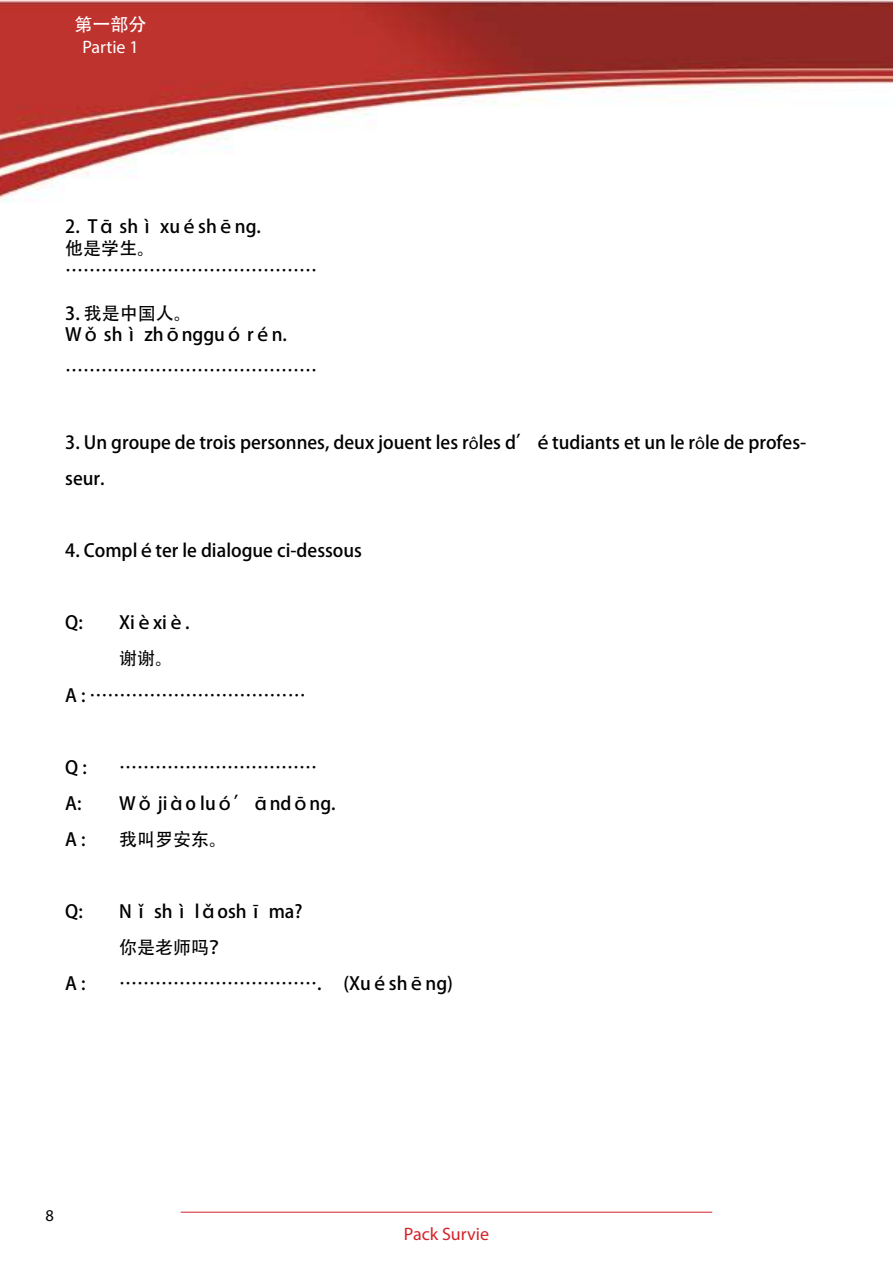
<style>
.page{position:relative;width:893px;height:1263px;background:#fff}
.page>*{position:absolute;margin:0;border:0;box-sizing:border-box;transform-origin:0 0}
.t1{font:18px/21.6px "Adobe Heiti Std";color:#000}
.t2{font:18px "Myriad Pro";color:#d2232a}
.t3{font:18px "Myriad Pro";color:#fff}
.t4{font:18px "Adobe Heiti Std";color:#fff}
.t5{font:16.5px "Myriad Pro";color:#000}
.s1{font-family:"Myriad Pro"}
</style>
<div class="page">
<img style="left:0;top:0;width:893px;height:202px">
<hr style="left:181px;top:1212px;width:531px;height:1px;background:#d2232a">
<p class="t4" style="left:75px;top:14px;width:73px">第一部分</p>
<p class="t3" style="left:82px;top:36px;width:58px">Partie 1</p>
<p class="t1" style="left:65px;top:216px;width:253px">2. Tā shì xuéshēng.<br>他是学生。……………………………………</p>
<p class="t1" style="left:65px;top:303px;width:223px">3. 我是中国人。<br>Wǒ shì zhōngguó rén.</p>
<p class="t1" style="left:65px;top:360px;width:253px">……………………………………</p>
<p class="t1" style="left:65px;top:425px;width:743px;line-height:36px">3. Un groupe de trois personnes, deux jouent les r<span class="s1">ô</span>les d’étudiants et un le r<span class="s1">ô</span>le de profes&shy;seur.</p>
<p class="t1" style="left:65px;top:540px;width:298px">4. Compléter le dialogue ci-dessous</p>
<p class="t1" style="left:65px;top:612px;width:19px">Q:</p>
<p class="t1" style="left:119px;top:612px;width:72px">Xièxiè.</p>
<p class="t1" style="left:119px;top:648px;width:55px">谢谢。</p>
<p class="t1" style="left:65px;top:684px;width:242px">A : ………………………………</p>
<p class="t1" style="left:65px;top:756px;width:23px">Q :</p>
<p class="t1" style="left:119px;top:756px;width:200px">……………………………</p>
<p class="t1" style="left:65px;top:792px;width:18px">A:</p>
<p class="t1" style="left:119px;top:792px;width:218px">Wǒ jiào luó’āndōng.</p>
<p class="t1" style="left:65px;top:828px;width:22px">A :</p>
<p class="t1" style="left:119px;top:828px;width:109px">我叫罗安东。</p>
<p class="t1" style="left:65px;top:900px;width:19px">Q:</p>
<p class="t1" style="left:119px;top:893px;width:185px;line-height:36px">Nǐ shì lǎoshī ma?你是老师吗？</p>
<p class="t1" style="left:65px;top:972px;width:22px">A :</p>
<p class="t1" style="left:119px;top:972px;width:335px">……………………………. (Xuéshēng)</p>
<p class="t5" style="left:46px;top:1206px;width:10px">8</p>
<p class="t2" style="left:404px;top:1223px;width:87px">Pack Survie</p>
</div>
